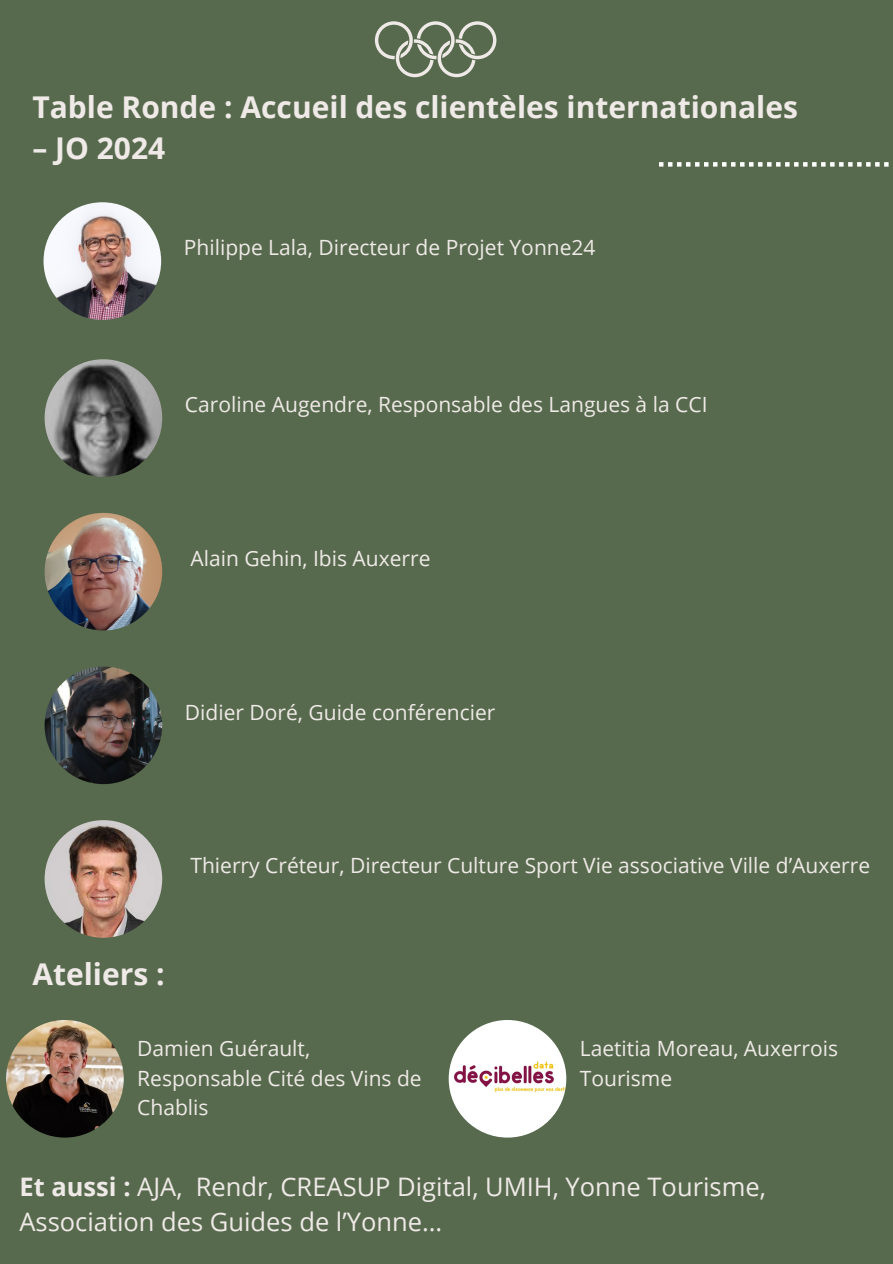
<style>
.page{position:relative;width:893px;height:1264px;background:#fff}
.page>*{position:absolute;margin:0;border:0;box-sizing:border-box;transform-origin:0 0}
.t1{font:700 30px "Open Sans";color:#efeae7}
.t2{font:25.5px/34.8px "Open Sans";color:#efeae7}
.t3{font:21px/29.2px "Open Sans";color:#efeae7}
.s1{font-weight:700}
</style>
<div class="page">
<div style="left:0;top:0;width:892px;height:1263px;background:#586a4e"></div>
<svg style="left:659px;top:162px;width:230px;height:5px"></svg>
<img style="left:44px;top:202px;width:117px;height:118px;border-radius:50%">
<img style="left:45px;top:359px;width:117px;height:118px;border-radius:50%">
<img style="left:45px;top:513px;width:117px;height:117px;border-radius:50%">
<img style="left:45px;top:666px;width:117px;height:118px;border-radius:50%">
<img style="left:45px;top:820px;width:117px;height:117px;border-radius:50%">
<svg style="left:375px;top:21px;width:121px;height:56px"></svg>
<img style="left:6px;top:1019px;width:118px;height:118px;border-radius:50%">
<img style="left:448px;top:1019px;width:118px;height:118px;border-radius:50%">
<p class="t1" style="left:32px;top:86px;width:767px">Table Ronde : Accueil des clientèles internationales</p>
<p class="t1" style="left:32px;top:127px;width:134px">– JO 2024</p>
<p class="t3" style="left:184px;top:232px;width:413px">Philippe Lala, Directeur de Projet Yonne24</p>
<p class="t3" style="left:185px;top:389px;width:524px">Caroline Augendre, Responsable des Langues à la CCI</p>
<p class="t3" style="left:190px;top:543px;width:241px">Alain Gehin, Ibis Auxerre</p>
<p class="t3" style="left:185px;top:696px;width:312px">Didier Doré, Guide conférencier</p>
<p class="t3" style="left:190px;top:850px;width:681px">Thierry Créteur, Directeur Culture Sport Vie associative Ville d’Auxerre</p>
<p class="t1" style="left:32px;top:953px;width:134px">Ateliers :</p>
<p class="t3" style="left:137px;top:1033px;width:174px">Damien Guérault,</p>
<p class="t3" style="left:137px;top:1062px;width:286px">Responsable Cité des Vins de<br>Chablis</p>
<p class="t3" style="left:579px;top:1033px;width:260px">Laetitia Moreau, Auxerrois<br>Tourisme</p>
<p class="t2" style="left:19px;top:1168px;width:748px"><span class="s1">Et aussi :</span> AJA, Rendr, CREASUP Digital, UMIH, Yonne Tourisme,<br>Association des Guides de l’Yonne...</p>
</div>
